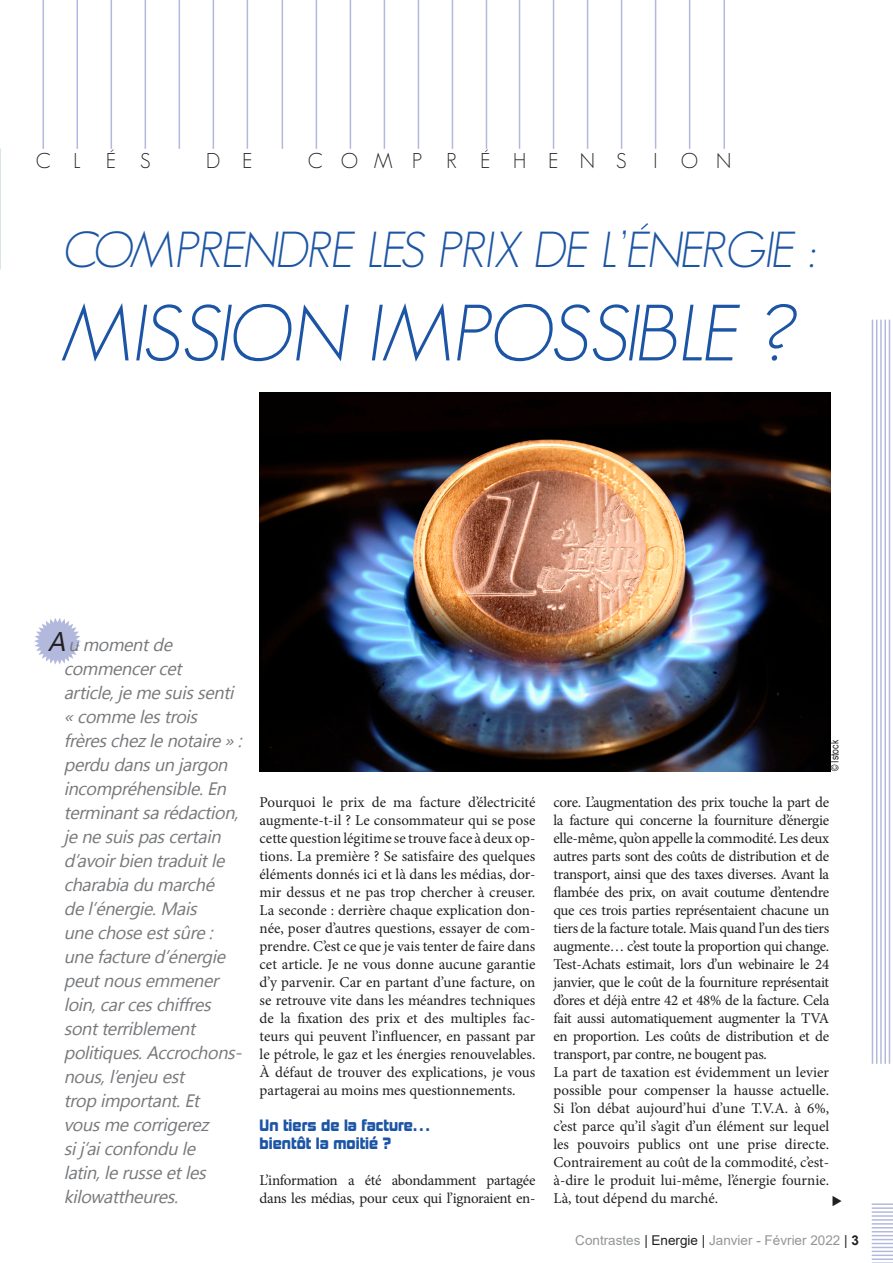
<style>
.page{position:relative;width:893px;height:1263px;background:#fff}
.page>*{position:absolute;margin:0;border:0;box-sizing:border-box;transform-origin:0 0}
.TITRE{font:italic 300 78px "Geosans";letter-spacing:-.025em;color:#1c55a5}
.TITRE-2{font:italic 300 49.5px "Geosans";letter-spacing:-.05em;color:#1c55a5}
.Introduction-Lettrin{font:italic 27px "Khmer UI";color:#231f20}
.Style_de_paragraphe{font:300 21px "Geosans";letter-spacing:1.02em;color:#231f20}
.Style_de_paragraphe-2{font:300 21px "Geosans";letter-spacing:1.05em;color:#231f20}
.Introduction{font:italic 18px/24px "Khmer UI";letter-spacing:-.02em;color:#76787b}
.t1{font:15px/18px "Minion Pro";letter-spacing:-.015em;color:#231f20;text-align:justify}
.ST{font:15px/18px "Kimberley Bl";color:#1c55a5}
.t2{font:13.5px "Arial";color:#939598}
.Photo{font:10.5px "Arial Narrow";color:#231f20}
.s1{color:#231f20}
.s2{font-weight:700;color:#231f20}
</style>
<div class="page">
<hr style="left:43px;top:0;width:1px;height:149px;background:#b3b9dd">
<hr style="left:282px;top:0;width:1px;height:149px;background:#b3b9dd">
<hr style="left:519px;top:0;width:1px;height:149px;background:#b3b9dd">
<hr style="left:247px;top:0;width:1px;height:149px;background:#b3b9dd">
<hr style="left:486px;top:0;width:1px;height:149px;background:#b3b9dd">
<hr style="left:77px;top:0;width:1px;height:149px;background:#b3b9dd">
<hr style="left:316px;top:0;width:1px;height:149px;background:#b3b9dd">
<hr style="left:553px;top:0;width:1px;height:149px;background:#b3b9dd">
<hr style="left:111px;top:0;width:1px;height:149px;background:#b3b9dd">
<hr style="left:350px;top:0;width:1px;height:149px;background:#b3b9dd">
<hr style="left:587px;top:0;width:1px;height:149px;background:#b3b9dd">
<hr style="left:145px;top:0;width:1px;height:149px;background:#b3b9dd">
<hr style="left:384px;top:0;width:1px;height:149px;background:#b3b9dd">
<hr style="left:621px;top:0;width:1px;height:149px;background:#b3b9dd">
<hr style="left:179px;top:0;width:1px;height:149px;background:#b3b9dd">
<hr style="left:418px;top:0;width:1px;height:149px;background:#b3b9dd">
<hr style="left:655px;top:0;width:1px;height:149px;background:#b3b9dd">
<hr style="left:213px;top:0;width:1px;height:149px;background:#b3b9dd">
<hr style="left:452px;top:0;width:1px;height:149px;background:#b3b9dd">
<hr style="left:689px;top:0;width:1px;height:149px;background:#b3b9dd">
<hr style="left:723px;top:0;width:2px;height:149px;background:#b3b9dd">
<hr style="left:872px;top:1203px;width:21px;height:2px;background:#b3b9dd">
<hr style="left:872px;top:1207px;width:21px;height:2px;background:#b3b9dd">
<hr style="left:872px;top:1211px;width:21px;height:2px;background:#b3b9dd">
<hr style="left:872px;top:1215px;width:21px;height:2px;background:#b3b9dd">
<hr style="left:872px;top:1219px;width:21px;height:2px;background:#b3b9dd">
<svg style="left:872px;top:1223px;width:21px;height:25px"></svg>
<hr style="left:872px;top:1250px;width:21px;height:2px;background:#b3b9dd">
<hr style="left:872px;top:1254px;width:21px;height:2px;background:#b3b9dd">
<hr style="left:872px;top:1258px;width:21px;height:2px;background:#b3b9dd">
<svg style="left:872px;top:1262px;width:21px;height:1px"></svg>
<hr style="left:872px;top:320px;width:1px;height:744px;background:#b3b9dd">
<hr style="left:876px;top:320px;width:1px;height:744px;background:#b3b9dd">
<hr style="left:880px;top:320px;width:2px;height:744px;background:#b3b9dd">
<hr style="left:884px;top:320px;width:2px;height:744px;background:#b3b9dd">
<hr style="left:889px;top:320px;width:1px;height:744px;background:#b3b9dd">
<svg style="left:34px;top:618px;width:47px;height:47px"></svg>
<img style="left:260px;top:392px;width:571px;height:380px">
<p class="Style_de_paragraphe-2" style="left:36px;top:149px;width:116px">CLÉS</p>
<p class="Style_de_paragraphe-2" style="left:206px;top:149px;width:48px">D E</p>
<p class="Style_de_paragraphe" style="left:308px;top:149px;width:320px">COMPR ÉHENS</p>
<p class="Style_de_paragraphe-2" style="left:653px;top:149px;width:79px">I ON</p>
<p class="TITRE-2" style="left:64px;top:222px;width:754px">COMPRENDRE LES PRIX DE L’ÉNERGIE :</p>
<p class="TITRE" style="left:64px;top:290px;width:735px">MISSION IMPOSSIBLE ?</p>
<p class="Introduction-Lettrin" style="left:48px;top:626px;width:26px">A</p>
<p class="Introduction" style="left:64px;top:633px;width:184px">u momentde commencercet article,je me suissenti « comme lestrois frèreschezle notaire » : perdu dansun jargon incompréhensible.En terminantsarédaction, je ne suispascertain d’avoirbien traduitle charabiadu marché de l’énergie.Mais<br>une chose estsûre : une facture d’énergie peutnousemmener loin,carceschiffres sontterriblement politiques.Accrochons&shy;nous,l’enjeu est<br>trop important.Et vousme corrigerez<br>sij ’aiconfondu le latin,le russe etles kilowattheures.</p>
<p class="t1" style="left:260px;top:793px;width:277px">Pourquoi le prix de ma facture d’électricité augmente-t-il ? Le consommateur qui se pose cette question légitime se trouve face à deux op&shy;tions. La première ? Se satisfaire des quelques éléments donnés ici et là dans les médias, dor&shy;mir dessus et ne pas trop chercher à creuser.<br>La seconde : derrière chaque explication don&shy;née, poser d’autres questions, essayer de com&shy;prendre. C’est ce que je vais tenter de faire dans cet article. Je ne vous donne aucune garantie d’y parvenir. Car en partant d’une facture, on se retrouve vite dans les méandres techniques de la fixation des prix et des multiples fac&shy;teurs qui peuvent l’influencer, en passant par le pétrole, le gaz et les énergies renouvelables.<br>À défaut de trouver des explications, je vous partagerai au moins mes questionnements.</p>
<p class="ST" style="left:260px;top:1116px;width:172px">Un tiers de la facture… bientôt la moitié ?</p>
<p class="t1" style="left:260px;top:1171px;width:277px">L’information a été abondamment partagée dans les médias, pour ceux qui l’ignoraient en-</p>
<p class="Photo" style="left:827px;top:771px;width:33px;rotate:-90deg">© Istock</p>
<p class="t1" style="left:553px;top:793px;width:277px">core. L’augmentation des prix touche la part de la facture qui concerne la fourniture d’énergie elle-même, qu’on appelle la commodité. Les deux autres parts sont des coûts de distribution et de transport, ainsi que des taxes diverses. Avant la flambée des prix, on avait coutume d’entendre que ces trois parties représentaient chacune un tiers de la facture totale. Mais quand l’un des tiers augmente… c’est toute la proportion qui change.<br>Test-Achats estimait, lors d’un webinaire le 24 janvier, que le coût de la fourniture représentait d’ores et déjà entre 42 et 48% de la facture. Cela fait aussi automatiquement augmenter la TVA en proportion. Les coûts de distribution et de transport, par contre, ne bougent pas.</p>
<p class="t1" style="left:553px;top:1063px;width:277px">La part de taxation est évidemment un levier possible pour compenser la hausse actuelle.<br>Si l’on débat aujourd’hui d’une T.V.A. à 6%, c’est parce qu’il s’agit d’un élément sur lequel les pouvoirs publics ont une prise directe.<br>Contrairement au coût de la commodité, c’est&shy;à-dire le produit lui-même, l’énergie fournie.<br>Là, tout dépend du marché.</p>
<p class="t2" style="left:575px;top:1231px;width:285px">Contrastes <span class="s1">| Energie |</span> Janvier - Février 2022 <span class="s1">|</span> <span class="s2">3</span></p>
</div>
